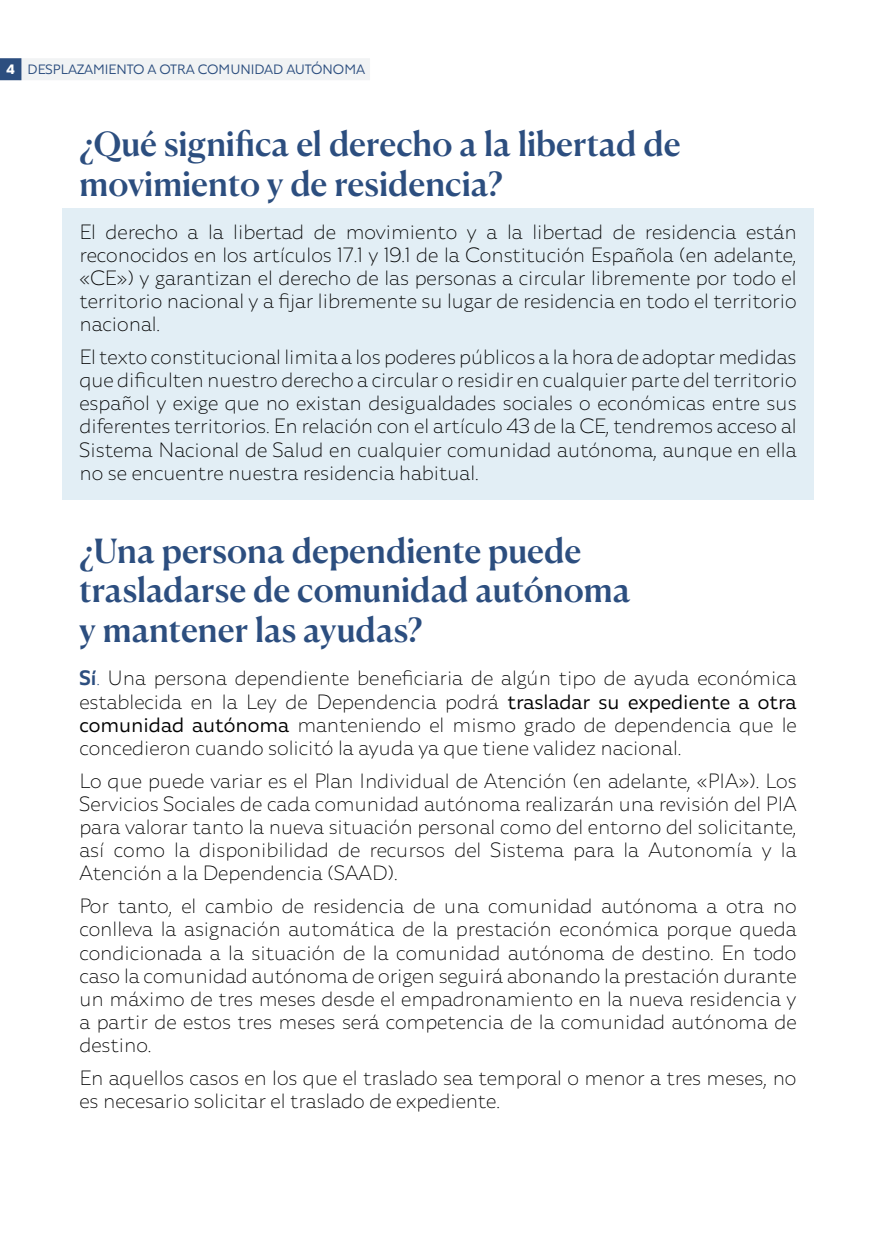
<style>
.page{position:relative;width:876px;height:1241px;background:#fff}
.page>*{position:absolute;margin:0;border:0;box-sizing:border-box;transform-origin:0 0}
.t1{font:500 33.25px/39.9px "Canela Deck";letter-spacing:-.005em;color:#2c4e7f}
.t2{font:200 19.25px/23.1px "Agile Sans";color:#000;text-align:justify}
.t3{font:300 12.6px "Agile Sans";color:#2c4e7f}
.s1{font-weight:700;color:#fff}
.s2{font-weight:500;color:#2c4e7f}
.s3{color:#2c4e7f}
.s4{font-weight:300}
</style>
<div class="page">
<div style="left:19px;top:58px;width:351px;height:22px;background:#f1f3f4"></div>
<div style="left:0;top:58px;width:21px;height:22px;background:#2c4e7f"></div>
<div style="left:62px;top:208px;width:752px;height:292px;background:#e2eef5"></div>
<p class="t3" style="left:7px;top:61px;width:360px"><span class="s1">4</span> DESPLAZAMIENTO A OTRA COMUNIDAD AUTÓNOMA</p>
<h1 class="t1" style="left:79px;top:120px;width:602px">¿Qué significa el derecho a la libertad de movimiento y de residencia?</h1>
<p class="t2" style="left:79px;top:219px;width:718px">El derecho a la libertad de movimiento y a la libertad de residencia están reconocidos en los artículos 17.1 y 19.1 de la Constitución Española (en adelante, «CE») y garantizan el derecho de las personas a circular libremente por todo el territorio nacional y a fijar libremente su lugar de residencia en todo el territorio nacional.</p>
<p class="t2" style="left:79px;top:345px;width:718px">El texto constitucional limita a los poderes públicos a la hora de adoptar medidas que dificulten nuestro derecho a circular o residir en cualquier parte del territorio español y exige que no existan desigualdades sociales o económicas entre sus diferentes territorios. En relación con el artículo 43 de la CE, tendremos acceso al Sistema Nacional de Salud en cualquier comunidad autónoma, aunque en ella no se encuentre nuestra residencia habitual.</p>
<h1 class="t1" style="left:79px;top:527px;width:552px">¿Una persona dependiente puede trasladarse de comunidad autónoma y mantener las ayudas?</h1>
<p class="t2" style="left:79px;top:666px;width:718px"><span class="s2">Sí</span><span class="s3">.</span> Una persona dependiente beneficiaria de algún tipo de ayuda económica establecida en la Ley de Dependencia podrá <span class="s4">trasladar su expediente a otra comunidad autónoma</span> manteniendo el mismo grado de dependencia que le concedieron cuando solicitó la ayuda ya que tiene validez nacional.</p>
<p class="t2" style="left:79px;top:768px;width:718px">Lo que puede variar es el Plan Individual de Atención (en adelante, «PIA»). Los Servicios Sociales de cada comunidad autónoma realizarán una revisión del PIA para valorar tanto la nueva situación personal como del entorno del solicitante, así como la disponibilidad de recursos del Sistema para la Autonomía y la Atención a la Dependencia (SAAD).</p>
<p class="t2" style="left:79px;top:894px;width:718px">Por tanto, el cambio de residencia de una comunidad autónoma a otra no conlleva la asignación automática de la prestación económica porque queda condicionada a la situación de la comunidad autónoma de destino. En todo caso la comunidad autónoma de origen seguirá abonando la prestación durante un máximo de tres meses desde el empadronamiento en la nueva residencia y a partir de estos tres meses será competencia de la comunidad autónoma de destino.</p>
<p class="t2" style="left:79px;top:1065px;width:718px">En aquellos casos en los que el traslado sea temporal o menor a tres meses, no es necesario solicitar el traslado de expediente.</p>
</div>
